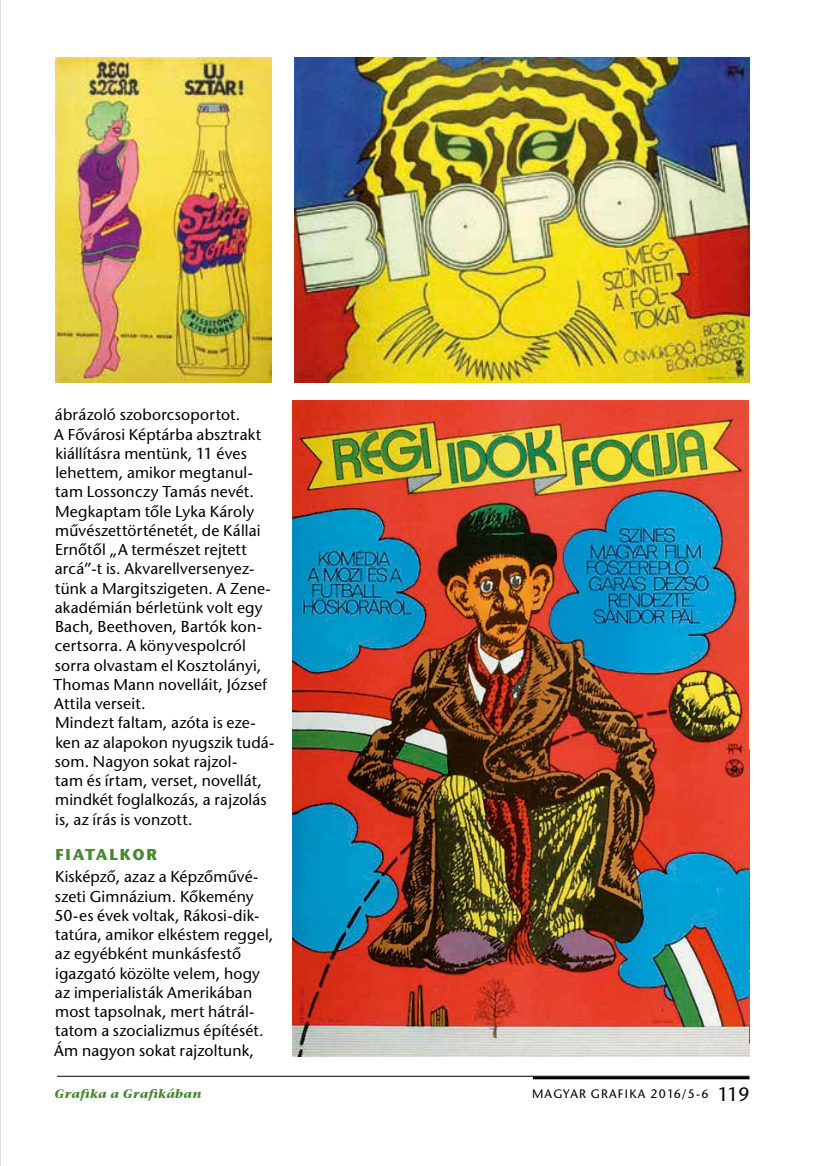
<style>
.page{position:relative;width:819px;height:1166px;background:#fff}
.page>*{position:absolute;margin:0;border:0;box-sizing:border-box;transform-origin:0 0}
.t1{font:15.75px/19.2px "Stone Sans H";letter-spacing:.01em;color:#000}
.t2{font:15.75px "Stone Sans Bold H";letter-spacing:.115em;color:#488932}
.t3{font:12.25px "Stone Sans H";letter-spacing:.1em;color:#000}
.t4{font:12.25px "Stone Serif Bold Italic H";letter-spacing:.025em;color:#488932}
.s1{font-size:19.25px}
</style>
<div class="page">
<hr style="left:57px;top:1076px;width:692px;height:1px;background:#000">
<hr style="left:533px;top:1076px;width:216px;height:3px;background:#000">
<img style="left:294px;top:57px;width:455px;height:325px">
<img style="left:55px;top:57px;width:216px;height:325px">
<img style="left:293px;top:400px;width:455px;height:656px">
<p class="t1" style="left:53px;top:405px;width:222px">ábrázoló szoborcsoportot.<br>a fôvárosi képtárba absztrakt kiállításra mentünk, 11 éves lehettem, amikor megtanul&shy;tam Lossonczy Tamás nevét. megkaptam tôle Lyka károly mûvészettörténetét, de kállai<br>Ernôtôl „a természet rejtett arcá”-t is. akvarellversenyez&shy;tünk a margitszigeten. a Zene&shy;akadémián bérletünk volt egy<br>Bach, Beethoven, Bartók kon&shy;certsorra. a könyvespolcról sorra olvastam el kosztolányi,<br>Thomas mann novelláit, József attila verseit.<br>mindezt faltam, azóta is eze&shy;ken az alapokon nyugszik tudá&shy;som. Nagyon sokat rajzol-<br>tam és írtam, verset, novellát, mindkét foglalkozás, a rajzolás is, az írás is vonzott.</p>
<p class="t2" style="left:55px;top:844px;width:103px">FIATALKOR</p>
<p class="t1" style="left:54px;top:867px;width:220px">kisképzô, azaz a képzômûvé&shy;szeti gimnázium. kôkemény<br>50-es évek voltak, rákosi-dik&shy;tatúra, amikor elkéstem reggel, az egyébként munkásfestô igazgató közölte velem, hogy az imperialisták amerikában most tapsolnak, mert hátrál&shy;tatom a szocializmus építését.<br>Ám nagyon sokat rajzoltunk,</p>
<p class="t4" style="left:55px;top:1086px;width:148px">Grafika a Grafikában</p>
<p class="t3" style="left:532px;top:1086px;width:219px">magyar grafika 2016/5-6 <span class="s1">119</span></p>
</div>
